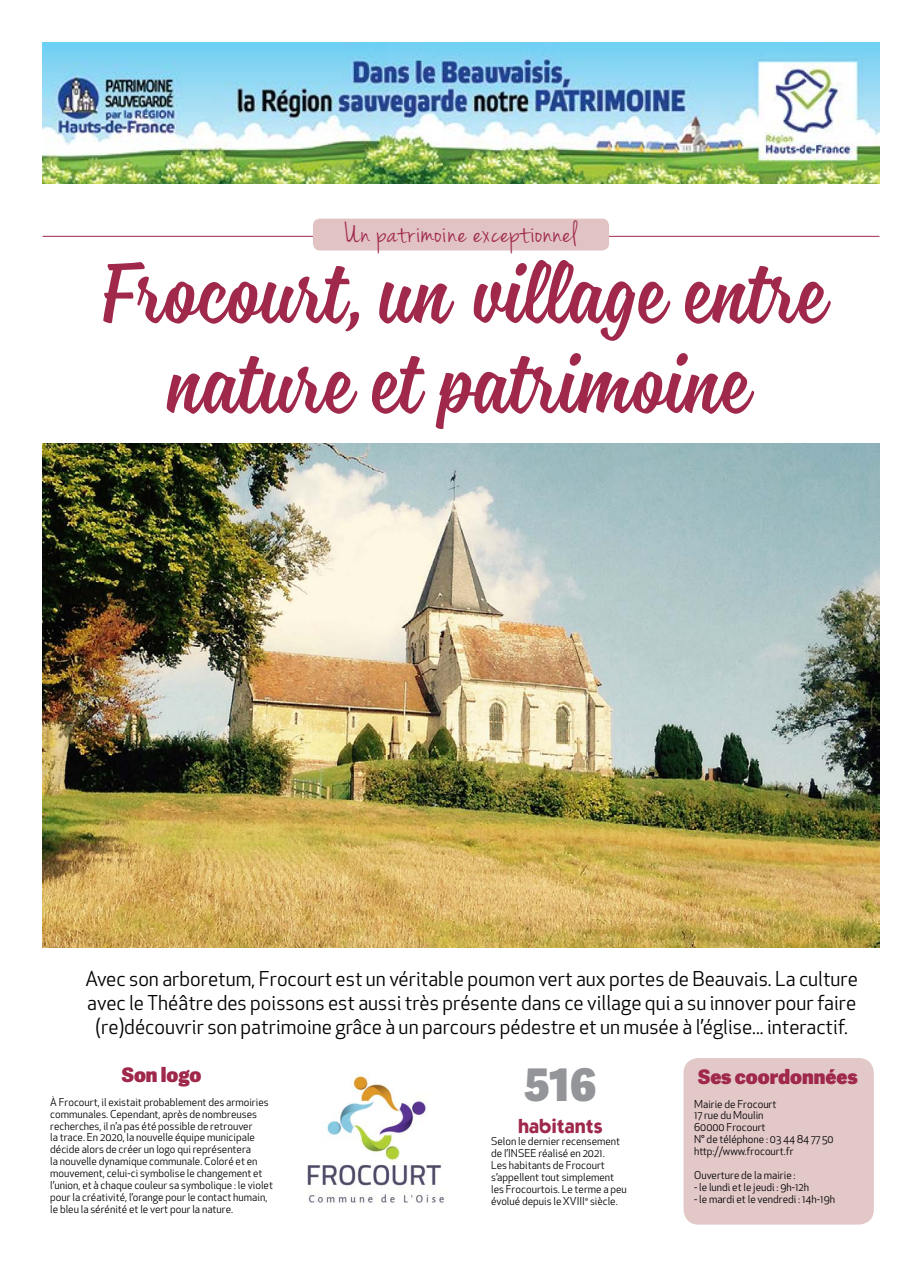
<style>
.page{position:relative;width:922px;height:1276px;background:#fff}
.page>*{position:absolute;margin:0;border:0;box-sizing:border-box;transform-origin:0 0}
.t1{font:90px/90px "Blonde Script";color:#9f284b;text-align:center}
.t2{font:45px "Adelle Sans Hv";color:#939598}
.t3{font:31.25px "Jenna Sue";letter-spacing:.025em;color:#9f284b;scale:1.08 1}
.t4{font:20px/24px "Apex New";color:#000;text-align:center}
.t5{font:20px "Adelle Sans Hv";color:#9f284b}
.t6{font:700 20px "Itc Kabel";color:#9f284b}
.t7{font:10.62px/11.9px "Apex New";color:#000}
</style>
<div class="page">
<img style="left:43px;top:444px;width:836px;height:503px">
<img style="left:307px;top:1074px;width:137px;height:129px">
<div style="left:683px;top:1058px;width:190px;height:166px;background:#e3c8c8;border-radius:15px"></div>
<hr style="left:43px;top:236px;width:836px;height:1px;background:#9f284b">
<div style="left:313px;top:219px;width:296px;height:31px;background:#e1c3c4;border-radius:7px"></div>
<img style="left:43px;top:42px;width:836px;height:141px">
<h3 class="t3" style="left:344px;top:215px;width:217px">Un patrimoine exceptionnel</h3>
<h1 class="t1" style="left:93px;top:256px;width:737px">Frocourt, un village entre nature et patrimoine</h1>
<p class="t4" style="left:86px;top:967px;width:773px">Avec son arboretum, Frocourt est un véritable poumon vert aux portes de Beauvais. La culture avec le Théâtre des poissons est aussi très présente dans ce village qui a su innover pour faire (re)découvrir son patrimoine grâce à un parcours pédestre et un musée à l’église... interactif.</p>
<h3 class="t5" style="left:122px;top:1060px;width:81px">Son logo</h3>
<p class="t7" style="left:50px;top:1096px;width:224px">À Frocourt, il existait probablement des armoiries communales. Cependant, après de nombreuses recherches, il n’a pas été possible de retrouver<br>la trace. En 2020, la nouvelle équipe municipale décide alors de créer un logo qui représentera<br>la nouvelle dynamique communale. Coloré et en mouvement, celui-ci symbolise le changement et l’union, et à chaque couleur sa symbolique : le violet pour la créativité, l’orange pour le contact humain, le bleu la sérénité et le vert pour la nature.</p>
<h2 class="t2" style="left:524px;top:1051px;width:74px">516</h2>
<h3 class="t6" style="left:518px;top:1114px;width:86px">habitants</h3>
<p class="t7" style="left:491px;top:1135px;width:137px">Selon le dernier recensement de l’INSEE réalisé en 2021.<br>Les habitants de Frocourt s’appellent tout simplement les Frocourtois. Le terme a peu évolué depuis le XVIII<sup>e</sup> siècle.</p>
<h3 class="t5" style="left:698px;top:1061px;width:161px">Ses coordonnées</h3>
<p class="t7" style="left:694px;top:1097px;width:141px">Mairie de Frocourt<br>17 rue du Moulin<br>60000 Frocourt<br>N° de téléphone : 03 44 84 77 50 http://www.frocourt.fr</p>
<p class="t7" style="left:694px;top:1169px;width:103px">Ouverture de la mairie :</p>
<p class="t7" style="left:694px;top:1181px;width:116px">- le lundi et le jeudi : 9h-12h</p>
<p class="t7" style="left:694px;top:1192px;width:142px">- le mardi et le vendredi : 14h-19h</p>
</div>
